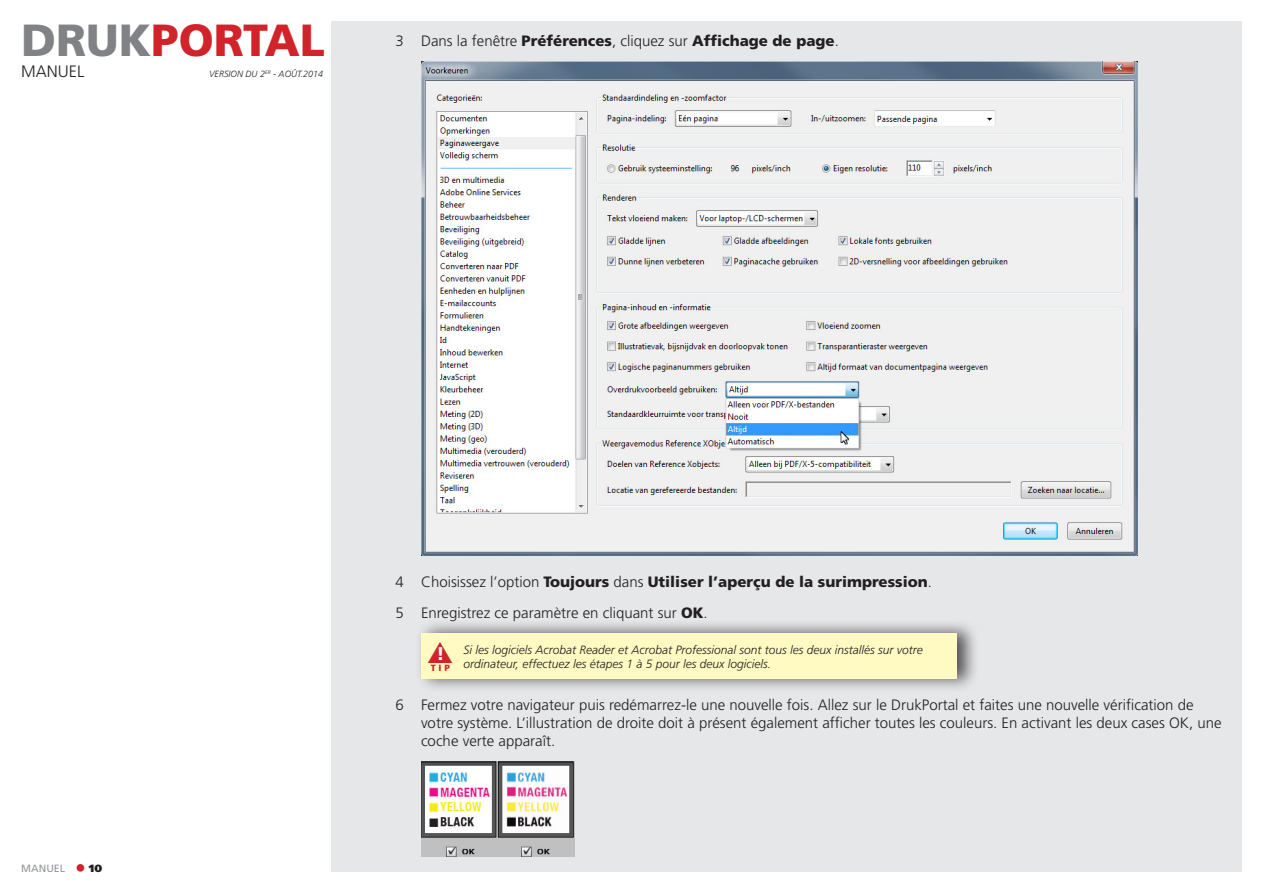
<style>
.page{position:relative;width:1263px;height:893px;background:#fff}
.page>*{position:absolute;margin:0;border:0;box-sizing:border-box;transform-origin:0 0}
.t1{font:900 45px "Frutiger";color:#d1232a}
.t2{font:900 18.3px "Frutiger";color:#fff}
.t3{font:300 16.5px "Frutiger";color:#231f20}
.t4{font:300 15px/18px "Frutiger";color:#231f20}
.t5{font:italic 300 12px/13.5px "Frutiger";color:#231f20}
.t6{font:10.5px "Frutiger";color:#939598}
.t7{font:900 10.5px "Frutiger";color:#231f20}
.t8{font:italic 300 9px "Frutiger";color:#231f20}
.t9{font:900 9px "Frutiger";color:#d1232a}
.s1{color:#808285}
.s2{font-weight:900}
</style>
<div class="page">
<div style="left:332px;top:21px;width:910px;height:851px;background:#e6e7e9"></div>
<img style="left:421px;top:62px;width:716px;height:494px">
<div style="left:415px;top:619px;width:564px;height:74px;background:#231f20;opacity:.75"></div>
<div style="left:421px;top:633px;width:536px;height:46px;background:#fffac1"></div>
<img style="left:421px;top:761px;width:153px;height:95px">
<h1 class="t1" style="left:21px;top:13px;width:305px"><span class="s1">DRUK</span>PORTAL</h1>
<p class="t3" style="left:21px;top:62px;width:65px">MANUEL</p>
<p class="t8" style="left:209px;top:68px;width:116px">VERSION DU 2<sup>ER</sup> - AOÛT.2014</p>
<p class="t4" style="left:395px;top:32px;width:445px">3 Dans la fenêtre <span class="s2">Préférences</span>, cliquez sur <span class="s2">Affichage de page</span>.</p>
<p class="t6" style="left:21px;top:862px;width:45px">MANUEL</p>
<p class="t7" style="left:89px;top:862px;width:15px">10</p>
<p class="t4" style="left:395px;top:566px;width:538px;line-height:30.8px">4 Choisissez l’option <span class="s2">Toujours</span> dans <span class="s2">Utiliser l’aperçu de la surimpression</span>.<br>5 Enregistrez ce paramètre en cliquant sur <span class="s2">OK</span>.</p>
<p class="t5" style="left:463px;top:643px;width:461px">Si les logiciels Acrobat Reader et Acrobat Professional sont tous les deux installés sur votre ordinateur, effectuez les étapes 1 à 5 pour les deux logiciels.</p>
<p class="t2" style="left:436px;top:643px;width:10px">!</p>
<p class="t9" style="left:431px;top:663px;width:21px">TIP</p>
<p class="t4" style="left:421px;top:695px;width:802px;text-indent:-26px">6 Fermez votre navigateur puis redémarrez-le une nouvelle fois. Allez sur le DrukPortal et faites une nouvelle vérification de votre système. L’illustration de droite doit à présent également afficher toutes les couleurs. En activant les deux cases OK, une coche verte apparaît.</p>
</div>
